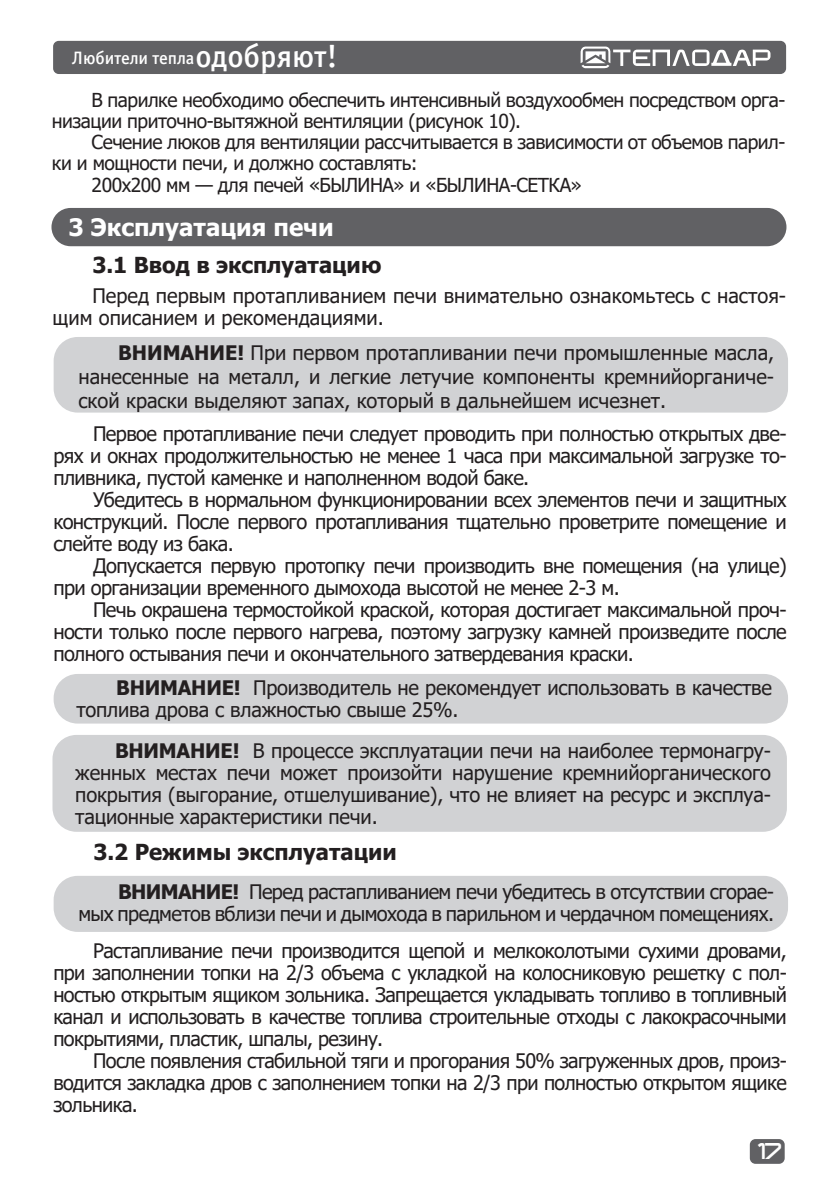
<style>
.page{position:relative;width:840px;height:1191px;background:#fff}
.page>*{position:absolute;margin:0;border:0;box-sizing:border-box;transform-origin:0 0}
.t1{font:700 24px "Tahoma";color:#fff}
.t2{font:700 22px "Tahoma";color:#231f20}
.t3{font:20px/22px "Tahoma";letter-spacing:-.03em;color:#231f20;text-align:justify}
.t4{font:20px/22px "Tahoma";color:#231f20}
.t5{font:20px/22px "Tahoma";letter-spacing:-.01em;color:#231f20}
.t6{font:19.2px/21.2px "Tahoma";letter-spacing:-.025em;color:#231f20}
.t7{font:18px "Officina Sans Medium C";letter-spacing:-.005em;color:#fff}
.t8{font:16px "teplodar";color:#fff}
.s1{font-size:32px}
.s2{font-weight:700}
</style>
<div class="page">
<div style="left:749px;top:1139px;width:35px;height:24px;background:#616164;border-radius:6px"></div>
<div style="left:53px;top:41px;width:732px;height:33px;background:#616164;border-radius:6px"></div>
<svg style="left:580px;top:46px;width:190px;height:22px"></svg>
<div style="left:51px;top:208px;width:735px;height:38px;background:#616164;border-radius:19px"></div>
<div style="left:54px;top:337px;width:733px;height:75px;background:#d1d2d4;border-radius:24px"></div>
<div style="left:54px;top:674px;width:733px;height:49px;background:#d1d2d4;border-radius:24px"></div>
<div style="left:54px;top:876px;width:733px;height:56px;background:#d1d2d4;border-radius:24px"></div>
<div style="left:52px;top:735px;width:734px;height:96px;background:#d1d2d4;border-radius:24px"></div>
<p class="t7" style="left:72px;top:48px;width:267px">Любители тепла<span class="s1">одобряют!</span></p>
<p class="t6" style="left:52px;top:90px;width:734px;text-indent:40px">В парилке необходимо обеспечить интенсивный воздухообмен посредством орга&shy;низации приточно-вытяжной вентиляции (рисунок 10).</p>
<p class="t6" style="left:92px;top:133px;width:695px">Сечение люков для вентиляции рассчитывается в зависимости от объемов парил-</p>
<p class="t6" style="left:52px;top:154px;width:367px">ки и мощности печи, и должно составлять:</p>
<p class="t6" style="left:92px;top:175px;width:491px">200х200 мм — для печей «БЫЛИНА» и «БЫЛИНА-СЕТКА»</p>
<p class="t1" style="left:68px;top:211px;width:266px">3 Эксплуатация печи</p>
<p class="t2" style="left:92px;top:249px;width:290px">3.1 Ввод в эксплуатацию</p>
<p class="t4" style="left:53px;top:285px;width:734px;text-indent:40px">Перед первым протапливанием печи внимательно ознакомьтесь с настоя&shy;щим описанием и рекомендациями.</p>
<p class="t3" style="left:78px;top:342px;width:697px;line-height:24px;text-indent:40px"><span class="s2">ВНИМАНИЕ!</span> При первом протапливании печи промышленные масла, нанесенные на металл, и легкие летучие компоненты кремнийорганиче&shy;ской краски выделяют запах, который в дальнейшем исчезнет.</p>
<p class="t3" style="left:53px;top:423px;width:734px;text-indent:40px">Первое протапливание печи следует проводить при полностью открытых две&shy;рях и окнах продолжительностью не менее 1 часа при максимальной загрузке то&shy;пливника, пустой каменке и наполненном водой баке.</p>
<p class="t3" style="left:53px;top:489px;width:734px;text-indent:40px">Убедитесь в нормальном функционировании всех элементов печи и защитных конструкций. После первого протапливания тщательно проветрите помещение и слейте воду из бака.</p>
<p class="t3" style="left:53px;top:555px;width:734px;text-indent:40px">Допускается первую протопку печи производить вне помещения (на улице) при организации временного дымохода высотой не менее 2-3 м.</p>
<p class="t3" style="left:53px;top:599px;width:734px;text-indent:40px">Печь окрашена термостойкой краской, которая достигает максимальной проч&shy;ности только после первого нагрева, поэтому загрузку камней произведите после полного остывания печи и окончательного затвердевания краски.</p>
<p class="t5" style="left:76px;top:678px;width:696px;text-indent:40px"><span class="s2">ВНИМАНИЕ!</span> Производитель не рекомендует использовать в качестве топлива дрова с влажностью свыше 25%.</p>
<p class="t3" style="left:75px;top:740px;width:697px;text-indent:40px"><span class="s2">ВНИМАНИЕ!</span> В процессе эксплуатации печи на наиболее термонагру&shy;женных местах печи может произойти нарушение кремнийорганического покрытия (выгорание, отшелушивание), что не влияет на ресурс и эксплуа&shy;тационные характеристики печи.</p>
<p class="t2" style="left:93px;top:836px;width:305px">3.2 Режимы эксплуатации</p>
<p class="t3" style="left:78px;top:882px;width:697px;text-align:right"><span class="s2">ВНИМАНИЕ!</span> Перед растапливанием печи убедитесь в отсутствии сгорае&shy;мых предметов вблизи печи и дымохода в парильном и чердачном помещениях.</p>
<p class="t3" style="left:53px;top:940px;width:734px;text-indent:40px">Растапливание печи производится щепой и мелкоколотыми сухими дровами, при заполнении топки на 2/3 объема с укладкой на колосниковую решетку с пол&shy;ностью открытым ящиком зольника. Запрещается укладывать топливо в топливный канал и использовать в качестве топлива строительные отходы с лакокрасочными покрытиями, пластик, шпалы, резину.</p>
<p class="t3" style="left:53px;top:1050px;width:734px;text-indent:40px">После появления стабильной тяги и прогорания 50% загруженных дров, произ&shy;водится закладка дров с заполнением топки на 2/3 при полностью открытом ящике зольника.</p>
<p class="t8" style="left:753px;top:1144px;width:29px">17</p>
</div>
